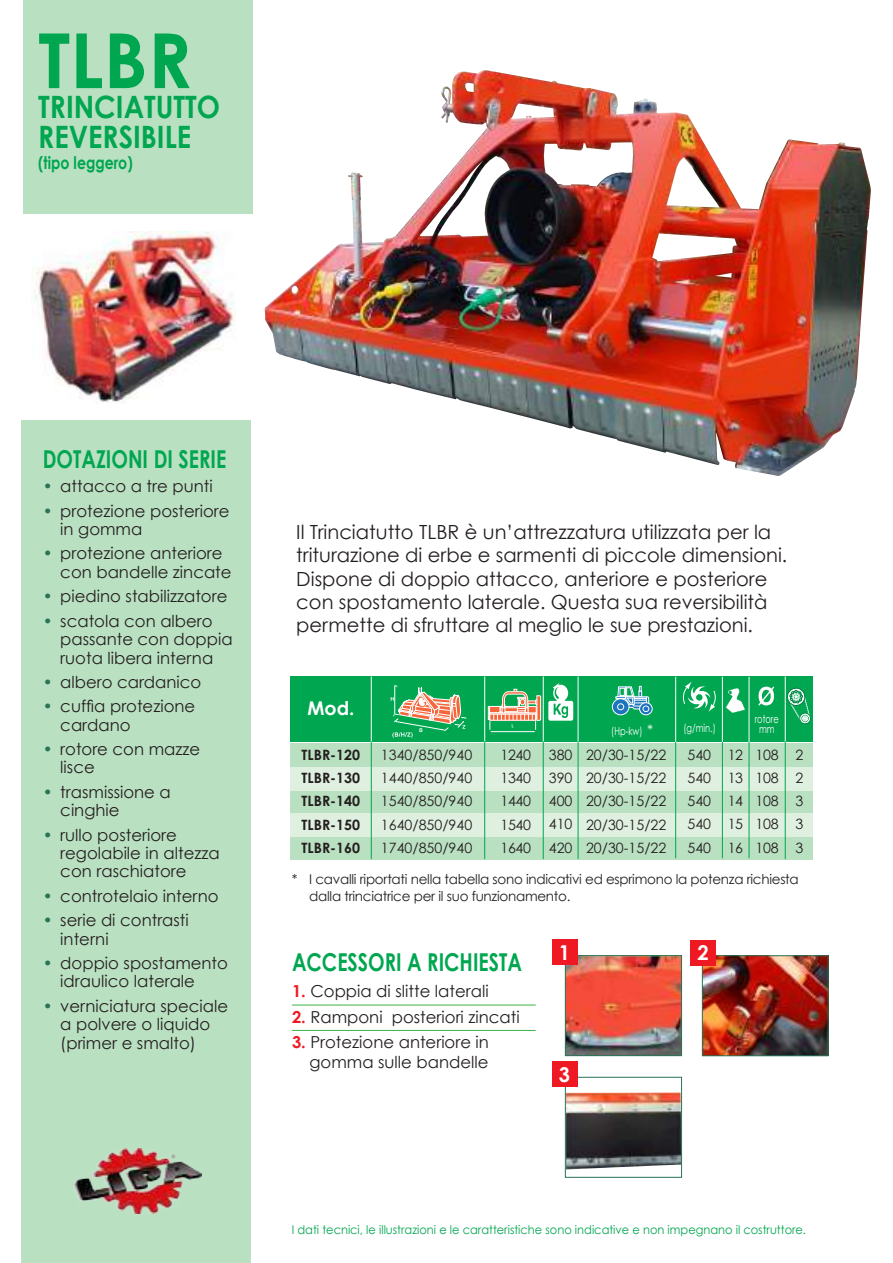
<style>
.page{position:relative;width:893px;height:1263px;background:#fff}
.page>*{position:absolute;margin:0;border:0;box-sizing:border-box;transform-origin:0 0}
.t1{font:700 76.05px "Century Gothic";color:#00a650}
.t2{font:700 30.75px/30px "Century Gothic";color:#00a650;scale:.9 1}
.t3{font:700 24.6px "Century Gothic";color:#00a650;scale:.8 1}
.t4{font:700 20.55px "Century Gothic";color:#fff}
.t5{font:19.5px/23.4px "Century Gothic";color:#241f1f}
.t6{font:700 19.05px "Century Gothic";color:#fff}
.t7{font:700 17.4px "Century Gothic";color:#00a650;scale:.81 1}
.t8{font:16.5px/18.5px "Century Gothic";color:#241f1f}
.t9{font:14.25px/23.2px "Century Gothic";color:#241f1f;text-align:justify}
.t10{font:700 14.25px/23.2px "Century Gothic";color:#241f1f;text-align:justify}
.t11{font:13.5px/16.2px "Century Gothic";letter-spacing:-.02em;color:#241f1f}
.t12{font:12px "Century Gothic";color:#00a650;scale:.95 1}
.t13{font:11.1px/10.9px "Century Gothic";color:#fff;text-align:center;scale:.75 1}
.s1{color:#297556}
.s2{font-size:14.25px}
.s3{font-weight:700;color:#ef1923}
</style>
<div class="page">
<img style="left:31px;top:232px;width:205px;height:171px">
<div style="left:22px;top:420px;width:229px;height:843px;background:#bae0c2"></div>
<div style="left:23px;top:0;width:230px;height:213px;background:#bae0c2"></div>
<img style="left:265px;top:70px;width:606px;height:406px">
<div style="left:291px;top:836px;width:597px;height:23px;background:#bae0c2"></div>
<div style="left:291px;top:790px;width:597px;height:23px;background:#bae0c2"></div>
<div style="left:291px;top:813px;width:597px;height:23px;background:#dfefe0"></div>
<div style="left:291px;top:767px;width:597px;height:23px;background:#dfefe0"></div>
<div style="left:291px;top:744px;width:597px;height:23px;background:#bae0c2"></div>
<div style="left:290px;top:677px;width:524px;height:65px;background:#00a650"></div>
<svg style="left:787px;top:687px;width:24px;height:37px"></svg>
<svg style="left:725px;top:688px;width:20px;height:25px"></svg>
<svg style="left:758px;top:686px;width:16px;height:20px"></svg>
<svg style="left:548px;top:682px;width:25px;height:39px"></svg>
<hr style="left:371px;top:676px;width:1px;height:66px;background:#fff">
<hr style="left:484px;top:676px;width:1px;height:66px;background:#fff">
<hr style="left:543px;top:676px;width:1px;height:66px;background:#fff">
<hr style="left:578px;top:676px;width:1px;height:66px;background:#fff">
<hr style="left:675px;top:677px;width:1px;height:65px;background:#fff">
<hr style="left:722px;top:677px;width:1px;height:65px;background:#fff">
<hr style="left:749px;top:677px;width:1px;height:65px;background:#fff">
<hr style="left:785px;top:676px;width:1px;height:66px;background:#fff">
<hr style="left:371px;top:742px;width:1px;height:117px;background:#00a650">
<hr style="left:484px;top:742px;width:1px;height:117px;background:#00a650">
<hr style="left:543px;top:742px;width:1px;height:117px;background:#00a650">
<hr style="left:578px;top:742px;width:1px;height:117px;background:#00a650">
<hr style="left:675px;top:742px;width:1px;height:116px;background:#00a650">
<hr style="left:722px;top:742px;width:1px;height:116px;background:#00a650">
<hr style="left:749px;top:742px;width:1px;height:116px;background:#00a650">
<hr style="left:785px;top:742px;width:1px;height:117px;background:#00a650">
<svg style="left:488px;top:689px;width:53px;height:43px"></svg>
<svg style="left:391px;top:685px;width:76px;height:53px"></svg>
<svg style="left:612px;top:699px;width:17px;height:16px"></svg>
<div style="left:612px;top:698px;width:17px;height:17px;border:1px solid #fff;border-radius:50%"></div>
<svg style="left:640px;top:703px;width:12px;height:12px"></svg>
<div style="left:639px;top:702px;width:13px;height:13px;border:1px solid #fff;border-radius:50%"></div>
<svg style="left:616px;top:686px;width:33px;height:26px"></svg>
<svg style="left:683px;top:681px;width:33px;height:31px"></svg>
<img style="left:567px;top:957px;width:113px;height:97px">
<div style="left:565px;top:955px;width:117px;height:101px;border:1px solid #297556"></div>
<div style="left:552px;top:940px;width:25px;height:25px;background:#ef1923"></div>
<hr style="left:292px;top:1005px;width:244px;height:1px;background:#3ab247">
<hr style="left:292px;top:1030px;width:244px;height:1px;background:#3ab247">
<img style="left:704px;top:957px;width:122px;height:97px">
<div style="left:702px;top:955px;width:126px;height:101px;border:1px solid #297556"></div>
<div style="left:690px;top:940px;width:26px;height:25px;background:#ef1923"></div>
<img style="left:73px;top:1148px;width:129px;height:65px">
<img style="left:567px;top:1092px;width:113px;height:77px">
<div style="left:565px;top:1077px;width:117px;height:100px;border:1px solid #297556"></div>
<div style="left:552px;top:1061px;width:25px;height:26px;background:#ef1923"></div>
<div style="left:814px;top:667px;width:79px;height:196px;background:#fff"></div>
<h1 class="t1" style="left:38px;top:13px;width:155px">TLBR</h1>
<h2 class="t2" style="left:38px;top:91px;width:204px">TRINCIATUTTO<br>REVERSIBILE</h2>
<p class="t7" style="left:38px;top:152px;width:118px">(tipo leggero)</p>
<h3 class="t3" style="left:43px;top:444px;width:231px">DOTAZIONI DI SERIE</h3>
<p class="t8" style="left:43px;top:477px;width:171px"><span class="s1">•</span> attacco a tre punti</p>
<p class="t8" style="left:60px;top:501px;width:171px;text-indent:-17px"><span class="s1">•</span> protezione posteriore in gomma</p>
<p class="t8" style="left:60px;top:544px;width:173px;text-indent:-17px"><span class="s1">•</span> protezione anteriore con bandelle zincate</p>
<p class="t8" style="left:43px;top:587px;width:186px"><span class="s1">•</span> piedino stabilizzatore</p>
<p class="t8" style="left:60px;top:611px;width:174px;text-indent:-17px"><span class="s1">•</span> scatola con albero passante con doppia ruota libera interna</p>
<p class="t8" style="left:43px;top:672px;width:160px"><span class="s1">•</span> albero cardanico</p>
<p class="t8" style="left:60px;top:697px;width:136px;text-indent:-17px"><span class="s1">•</span> cuffia protezione cardano</p>
<p class="t8" style="left:60px;top:739px;width:141px;text-indent:-17px"><span class="s1">•</span> rotore con mazze lisce</p>
<p class="t8" style="left:60px;top:782px;width:112px;text-indent:-17px"><span class="s1">•</span> trasmissione a cinghie</p>
<p class="t8" style="left:60px;top:825px;width:161px;text-indent:-17px"><span class="s1">•</span> rullo posteriore regolabile in altezza con raschiatore</p>
<p class="t8" style="left:43px;top:886px;width:177px"><span class="s1">•</span> controtelaio interno</p>
<p class="t8" style="left:60px;top:911px;width:130px;text-indent:-17px"><span class="s1">•</span> serie di contrasti interni</p>
<p class="t8" style="left:60px;top:953px;width:169px;text-indent:-17px"><span class="s1">•</span> doppio spostamento idraulico laterale</p>
<p class="t8" style="left:60px;top:996px;width:169px;text-indent:-17px"><span class="s1">•</span> verniciatura speciale a polvere o liquido (primer e smalto)</p>
<p class="t5" style="left:296px;top:520px;width:493px">Il Trinciatutto TLBR è un’attrezzatura utilizzata per la triturazione di erbe e sarmenti di piccole dimensioni.<br>Dispone di doppio attacco, anteriore e posteriore con spostamento laterale. Questa sua reversibilità permette di sfruttare al meglio le sue prestazioni.</p>
<p class="t6" style="left:307px;top:696px;width:49px">Mod.</p>
<p class="t13" style="left:611px;top:725px;width:57px">(Hp-kw) <span class="s2">*</span></p>
<p class="t13" style="left:683px;top:722px;width:44px">(g/min.)</p>
<p class="t13" style="left:755px;top:713px;width:34px">rotore mm</p>
<p class="t10" style="left:301px;top:743px;width:60px">TLBR-120<br>TLBR-130<br>TLBR-140<br>TLBR-150<br>TLBR-160</p>
<p class="t9" style="left:381px;top:743px;width:93px">1340/850/940<br>1440/850/940<br>1540/850/940<br>1640/850/940<br>1740/850/940</p>
<p class="t9" style="left:500px;top:743px;width:32px">1240<br>1340<br>1440<br>1540<br>1640</p>
<p class="t9" style="left:687px;top:743px;width:25px">540<br>540<br>540<br>540<br>540</p>
<p class="t9" style="left:586px;top:743px;width:82px">20/30-15/22<br>20/30-15/22<br>20/30-15/22<br>20/30-15/22<br>20/30-15/22</p>
<p class="t9" style="left:728px;top:743px;width:17px">12<br>13<br>14<br>15<br>16</p>
<p class="t9" style="left:756px;top:743px;width:25px">108<br>108<br>108<br>108<br>108</p>
<p class="t9" style="left:549px;top:743px;width:25px">380<br>390<br>400<br>410<br>420</p>
<p class="t9" style="left:795px;top:743px;width:9px">2<br>2<br>3<br>3<br>3</p>
<p class="t11" style="left:309px;top:871px;width:491px;text-indent:-17px">* I cavalli riportati nella tabella sono indicativi ed esprimono la potenza richiesta dalla trinciatrice per il suo funzionamento.</p>
<h3 class="t3" style="left:292px;top:947px;width:289px">ACCESSORI A RICHIESTA</h3>
<p class="t8" style="left:292px;top:981px;width:198px"><span class="s3">1.</span> Coppia di slitte laterali</p>
<p class="t8" style="left:292px;top:1007px;width:229px"><span class="s3">2.</span> Ramponi posteriori zincati</p>
<p class="t8" style="left:292px;top:1032px;width:198px;line-height:19.8px;text-align:right"><span class="s3">3.</span> Protezione anteriore in gomma sulle bandelle</p>
<p class="t4" style="left:559px;top:940px;width:13px">1</p>
<p class="t4" style="left:559px;top:1061px;width:13px">3</p>
<p class="t4" style="left:697px;top:940px;width:13px">2</p>
<p class="t12" style="left:292px;top:1222px;width:543px">I dati tecnici, le illustrazioni e le caratteristiche sono indicative e non impegnano il costruttore.</p>
</div>
